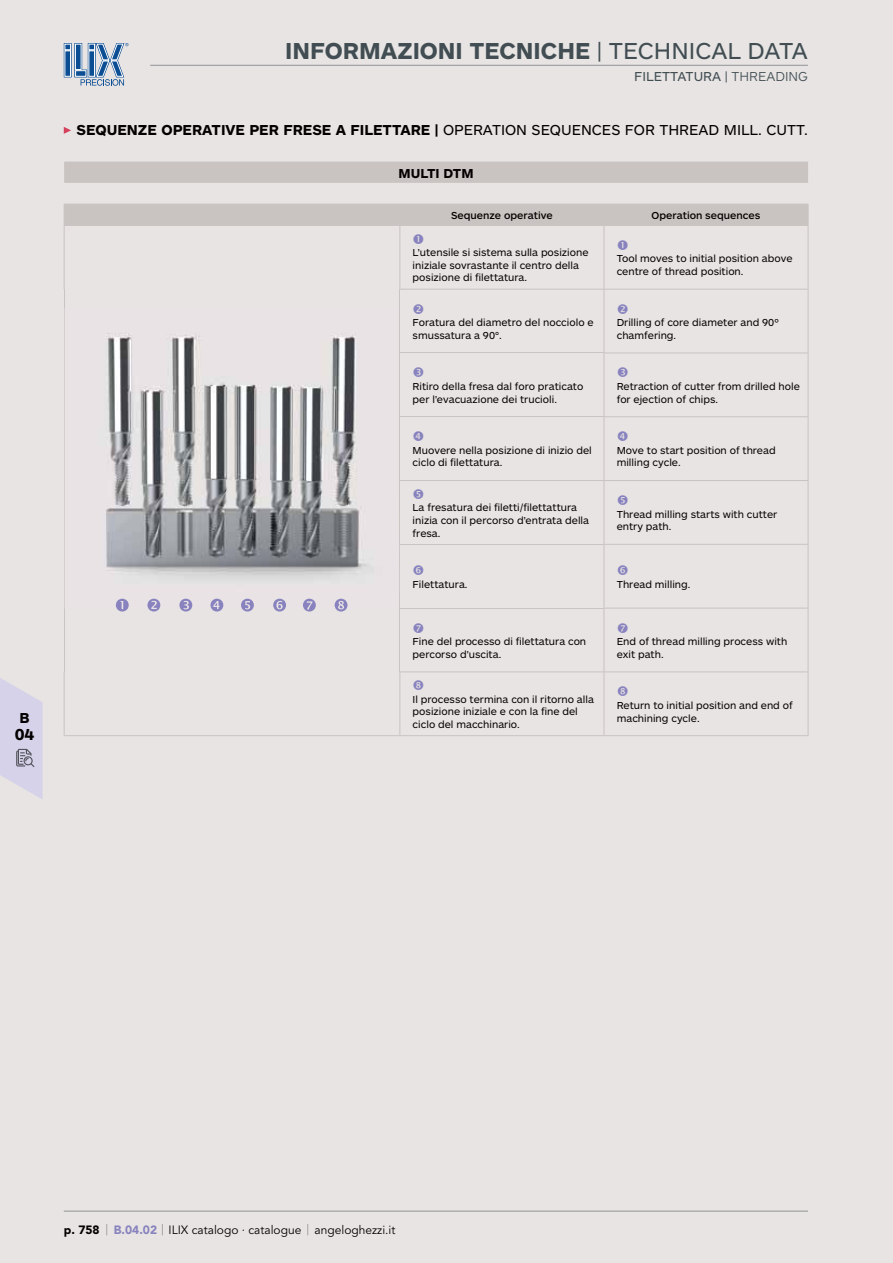
<style>
.page{position:relative;width:893px;height:1263px;background:#e7e4e3}
.page>*{position:absolute;margin:0;border:0;box-sizing:border-box;transform-origin:0 0}
.t1{font:700 24px "ARS Maquette";color:#414d52}
.t2{font:700 16.5px "ARS Maquette";color:#040000}
.t3{font:15px "ARS Maquette";color:#040000}
.t4{font:700 15px "ARS Maquette";color:#040000}
.t5{font:13.5px "ARS Maquette";color:#414d52}
.t6{font:700 13.5px "ARS Maquette";color:#040000}
.t7{font:13.5px "Wingdings";color:#8883be}
.t8{font:12px "Avenir";color:#040000}
.t9{font:10.5px/12.6px "ARS Maquette";color:#040000}
.t10{font:500 10.5px "ARS Maquette";color:#040000}
.s1{font-weight:400}
.s2{font-weight:300}
.s3{font-weight:700}
.s4{font-weight:900}
.s5{font-family:"Montserrat";font-weight:100}
.s6{font-weight:900;color:#8883be}
</style>
<div class="page">
<hr style="left:64px;top:1211px;width:744px;height:1px;background:#929495">
<svg style="left:64px;top:43px;width:64px;height:43px"></svg>
<hr style="left:150px;top:65px;width:658px;height:1px;background:#929495">
<svg style="left:64px;top:127px;width:7px;height:7px"></svg>
<svg style="left:64px;top:162px;width:744px;height:63px;fill:#c9c3c1"></svg>
<hr style="left:64px;top:204px;width:336px;height:1px;background:#c9c3c1">
<svg style="left:64px;top:205px;width:1px;height:20px"></svg>
<hr style="left:400px;top:204px;width:204px;height:1px;background:#c9c3c1">
<svg style="left:399px;top:205px;width:1px;height:20px"></svg>
<hr style="left:604px;top:204px;width:204px;height:1px;background:#c9c3c1">
<svg style="left:604px;top:205px;width:1px;height:20px"></svg>
<svg style="left:808px;top:204px;width:1px;height:21px"></svg>
<hr style="left:64px;top:225px;width:336px;height:1px;background:#c9c3c1">
<hr style="left:64px;top:226px;width:1px;height:63px;background:#c9c3c1">
<hr style="left:64px;top:289px;width:1px;height:383px;background:#c9c3c1">
<hr style="left:64px;top:672px;width:1px;height:63px;background:#c9c3c1">
<hr style="left:64px;top:735px;width:336px;height:1px;background:#c9c3c1">
<hr style="left:400px;top:225px;width:204px;height:1px;background:#c9c3c1">
<hr style="left:399px;top:226px;width:1px;height:63px;background:#c9c3c1">
<hr style="left:604px;top:225px;width:204px;height:1px;background:#c9c3c1">
<hr style="left:604px;top:226px;width:1px;height:63px;background:#c9c3c1">
<hr style="left:808px;top:226px;width:1px;height:63px;background:#c9c3c1">
<hr style="left:399px;top:289px;width:205px;height:1px;background:#c9c3c1">
<hr style="left:399px;top:290px;width:1px;height:63px;background:#c9c3c1">
<hr style="left:604px;top:289px;width:204px;height:1px;background:#c9c3c1">
<hr style="left:604px;top:290px;width:1px;height:63px;background:#c9c3c1">
<hr style="left:808px;top:290px;width:1px;height:63px;background:#c9c3c1">
<hr style="left:399px;top:353px;width:205px;height:1px;background:#c9c3c1">
<hr style="left:604px;top:353px;width:204px;height:1px;background:#c9c3c1">
<hr style="left:604px;top:353px;width:1px;height:63px;background:#c9c3c1">
<hr style="left:808px;top:353px;width:1px;height:63px;background:#c9c3c1">
<hr style="left:399px;top:416px;width:205px;height:1px;background:#c9c3c1">
<hr style="left:604px;top:416px;width:204px;height:1px;background:#c9c3c1">
<hr style="left:604px;top:417px;width:1px;height:63px;background:#c9c3c1">
<hr style="left:808px;top:417px;width:1px;height:63px;background:#c9c3c1">
<hr style="left:399px;top:480px;width:205px;height:1px;background:#c9c3c1">
<hr style="left:604px;top:480px;width:204px;height:1px;background:#c9c3c1">
<hr style="left:604px;top:481px;width:1px;height:63px;background:#c9c3c1">
<hr style="left:808px;top:481px;width:1px;height:63px;background:#c9c3c1">
<hr style="left:399px;top:544px;width:205px;height:1px;background:#c9c3c1">
<hr style="left:604px;top:544px;width:204px;height:1px;background:#c9c3c1">
<hr style="left:604px;top:545px;width:1px;height:63px;background:#c9c3c1">
<hr style="left:808px;top:545px;width:1px;height:63px;background:#c9c3c1">
<hr style="left:399px;top:608px;width:205px;height:1px;background:#c9c3c1">
<hr style="left:399px;top:608px;width:1px;height:63px;background:#c9c3c1">
<hr style="left:604px;top:608px;width:204px;height:1px;background:#c9c3c1">
<hr style="left:604px;top:608px;width:1px;height:63px;background:#c9c3c1">
<hr style="left:808px;top:608px;width:1px;height:63px;background:#c9c3c1">
<hr style="left:399px;top:671px;width:205px;height:1px;background:#c9c3c1">
<hr style="left:399px;top:672px;width:1px;height:63px;background:#c9c3c1">
<hr style="left:604px;top:671px;width:204px;height:1px;background:#c9c3c1">
<hr style="left:604px;top:672px;width:1px;height:63px;background:#c9c3c1">
<hr style="left:808px;top:672px;width:1px;height:63px;background:#c9c3c1">
<hr style="left:400px;top:735px;width:204px;height:1px;background:#c9c3c1">
<hr style="left:604px;top:735px;width:204px;height:1px;background:#c9c3c1">
<img style="left:106px;top:333px;width:294px;height:275px">
<svg style="left:116px;top:599px;width:13px;height:12px"></svg>
<svg style="left:147px;top:599px;width:13px;height:12px"></svg>
<svg style="left:179px;top:599px;width:13px;height:12px"></svg>
<svg style="left:210px;top:599px;width:13px;height:12px"></svg>
<svg style="left:241px;top:599px;width:13px;height:12px"></svg>
<svg style="left:273px;top:599px;width:13px;height:12px"></svg>
<svg style="left:303px;top:599px;width:13px;height:12px"></svg>
<svg style="left:335px;top:599px;width:12px;height:12px"></svg>
<svg style="left:0;top:678px;width:42px;height:121px"></svg>
<h1 class="t1" style="left:285px;top:42px;width:524px">INFORMAZIONI TECNICHE <span class="s1">| TECHNICAL DATA</span></h1>
<p class="t5" style="left:634px;top:71px;width:175px">FILETTATURA | <span class="s2">THREADING</span></p>
<h3 class="t3" style="left:77px;top:125px;width:733px"><span class="s3">SEQUENZE OPERATIVE PER FRESE A FILETTARE |</span> OPERATION SEQUENCES FOR THREAD MILL. CUTT.</h3>
<p class="t6" style="left:399px;top:168px;width:77px">MULTI DTM</p>
<p class="t10" style="left:451px;top:211px;width:103px">Sequenze operative</p>
<p class="t10" style="left:652px;top:211px;width:110px">Operation sequences</p>
<p class="t7" style="left:413px;top:233px;width:14px">■</p>
<p class="t9" style="left:413px;top:247px;width:177px">L'utensile si sistema sulla posizione iniziale sovrastante il centro della posizione di filettatura.</p>
<p class="t7" style="left:617px;top:240px;width:14px">■</p>
<p class="t9" style="left:617px;top:254px;width:177px">Tool moves to initial position above centre of thread position.</p>
<p class="t9" style="left:413px;top:317px;width:183px">Foratura del diametro del nocciolo e smussatura a 90°.</p>
<p class="t9" style="left:617px;top:317px;width:164px">Drilling of core diameter and 90º chamfering.</p>
<p class="t9" style="left:413px;top:381px;width:172px">Ritiro della fresa dal foro praticato per l'evacuazione dei trucioli.</p>
<p class="t9" style="left:617px;top:381px;width:185px">Retraction of cutter from drilled hole for ejection of chips.</p>
<p class="t9" style="left:413px;top:445px;width:181px">Muovere nella posizione di inizio del ciclo di filettatura.</p>
<p class="t9" style="left:617px;top:445px;width:160px">Move to start position of thread milling cycle.</p>
<p class="t9" style="left:413px;top:503px;width:178px">La fresatura dei filetti/filettattura inizia con il percorso d'entrata della fresa.</p>
<p class="t9" style="left:617px;top:509px;width:162px">Thread milling starts with cutter entry path.</p>
<p class="t9" style="left:413px;top:579px;width:56px">Filettatura.</p>
<p class="t9" style="left:617px;top:579px;width:75px">Thread milling.</p>
<p class="t9" style="left:413px;top:636px;width:175px">Fine del processo di filettatura con percorso d'uscita.</p>
<p class="t9" style="left:617px;top:636px;width:172px">End of thread milling process with exit path.</p>
<p class="t9" style="left:413px;top:694px;width:183px">Il processo termina con il ritorno alla posizione iniziale e con la fine del ciclo del macchinario.</p>
<p class="t9" style="left:617px;top:700px;width:177px">Return to initial position and end of</p>
<h3 class="t4" style="left:20px;top:712px;width:12px">B</h3>
<p class="t9" style="left:617px;top:713px;width:84px">machining cycle.</p>
<h2 class="t2" style="left:15px;top:728px;width:21px">04</h2>
<p class="t8" style="left:64px;top:1223px;width:333px"><span class="s4">p. 758</span> <span class="s5">|</span> <span class="s6">B.04.02</span> <span class="s5">|</span> ILIX catalogo · catalogue <span class="s5">|</span> angeloghezzi.it</p>
</div>
